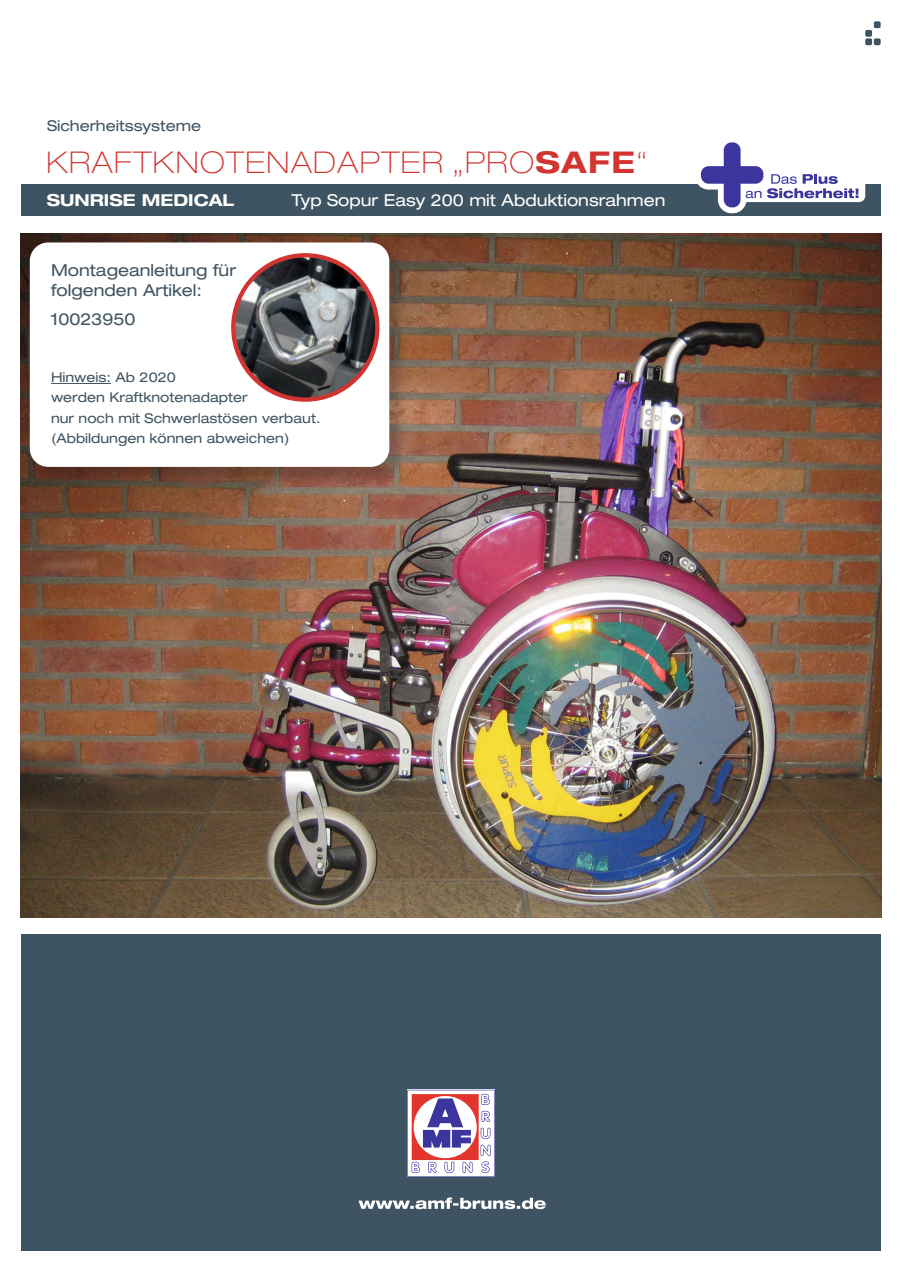
<style>
.page{position:relative;width:902px;height:1272px;background:#fff}
.page>*{position:absolute;margin:0;border:0;box-sizing:border-box;transform-origin:0 0}
.t1{font:100 expanded 30px "Helvetica Neue LT Std";letter-spacing:.05em;color:#d13431}
.t2{font:expanded 16.5px/20.2px "Helvetica Neue LT Std";color:#3f5462}
.t3{font:expanded 16.5px "Helvetica Neue LT Std";color:#fff}
.t4{font:700 expanded 16.5px "Helvetica Neue LT Std";color:#fff}
.t5{font:expanded 15px "Helvetica Neue LT Std";color:#3f5462}
.t6{font:expanded 13.5px "Helvetica Neue LT Std";color:#3f5462}
.s1{font-weight:700}
</style>
<div class="page">
<div style="left:21px;top:185px;width:859px;height:31px;background:#3f5462"></div>
<div style="left:873px;top:21px;width:7px;height:7px;background:#3f5462;border-radius:2px"></div>
<div style="left:865px;top:30px;width:7px;height:7px;background:#3f5462;border-radius:2px"></div>
<div style="left:865px;top:38px;width:7px;height:7px;background:#3f5462;border-radius:2px"></div>
<div style="left:873px;top:38px;width:7px;height:7px;background:#3f5462;border-radius:2px"></div>
<div style="left:21px;top:934px;width:859px;height:316px;background:#3f5462"></div>
<svg style="left:358px;top:1197px;width:187px;height:12px"></svg>
<svg style="left:407px;top:1089px;width:87px;height:87px;background:#ccacc2"></svg>
<div style="left:738px;top:168px;width:127px;height:34px;background:#fff;border-radius:6px"></div>
<svg style="left:695px;top:142px;width:163px;height:71px"></svg>
<div style="left:723px;top:142px;width:17px;height:65px;background:#3b359d;border-radius:8px"></div>
<div style="left:700px;top:166px;width:63px;height:18px;background:#3b359d;border-radius:8px"></div>
<img style="left:21px;top:234px;width:860px;height:683px">
<div style="left:32px;top:245px;width:376px;height:240px;background:#1c1a1b;opacity:.24"></div>
<div style="left:30px;top:242px;width:359px;height:225px;background:#fff;border-radius:18px"></div>
<hr style="left:51px;top:383px;width:60px;height:1px;background:#3f5462">
<img style="left:233px;top:255px;width:144px;height:144px;border-radius:72px">
<div style="left:231px;top:253px;width:148px;height:149px;border:4px solid #d13431;border-radius:50%"></div>
<p class="t5" style="left:47px;top:117px;width:156px">Sicherheitssysteme</p>
<h1 class="t1" style="left:46px;top:144px;width:602px">KRAFTKNOTENADAPTER „PRO<span class="s1">SAFE</span>“</h1>
<p class="t4" style="left:47px;top:190px;width:189px">SUNRISE MEDICAL</p>
<p class="t3" style="left:291px;top:190px;width:375px">Typ Sopur Easy 200 mit Abduktionsrahmen</p>
<p class="t2" style="left:51px;top:259px;width:186px">Montageanleitung für folgenden Artikel:</p>
<p class="t2" style="left:51px;top:308px;width:86px">10023950</p>
<p class="t6" style="left:51px;top:369px;width:126px">Hinweis: Ab 2020</p>
<p class="t6" style="left:51px;top:389px;width:198px">werden Kraftknotenadapter</p>
<p class="t6" style="left:51px;top:409px;width:271px">nur noch mit Schwerlastösen verbaut.</p>
<p class="t6" style="left:51px;top:430px;width:240px">(Abbildungen können abweichen)</p>
</div>
